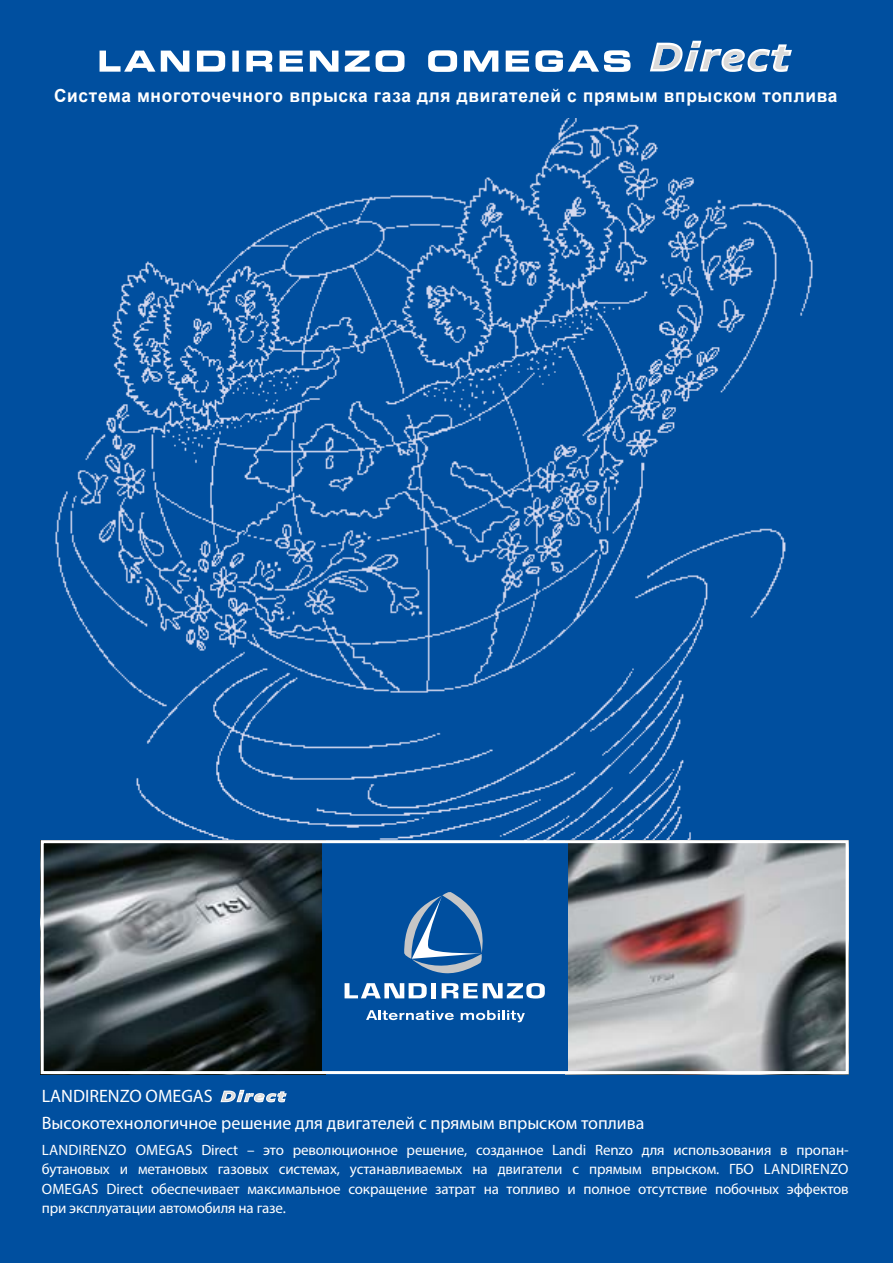
<style>
.page{position:relative;width:893px;height:1263px;background:#004f9f}
.page>*{position:absolute;margin:0;border:0;box-sizing:border-box;transform-origin:0 0}
.t1{font:18px/27px "Myriad Pro";color:#fff}
.t2{font:700 18px "Arial";letter-spacing:.04em;color:#fff;scale:.96 1}
.t3{font:15px/19.5px "Myriad Pro";letter-spacing:-.01em;color:#fff;text-align:justify}
</style>
<div class="page">
<img style="left:40px;top:118px;width:809px;height:957px">
<img style="left:567px;top:844px;width:278px;height:226px">
<img style="left:45px;top:844px;width:277px;height:226px">
<div style="left:322px;top:842px;width:245px;height:230px;background:#004f9f"></div>
<div style="left:41px;top:840px;width:808px;height:234px;border:3px solid #fff"></div>
<svg style="left:404px;top:892px;width:79px;height:82px"></svg>
<div style="left:431px;top:983px;width:5px;height:15px;background:#fff"></div>
<svg style="left:345px;top:983px;width:82px;height:15px"></svg>
<svg style="left:442px;top:983px;width:103px;height:15px"></svg>
<svg style="left:366px;top:1010px;width:88px;height:10px"></svg>
<svg style="left:461px;top:1010px;width:64px;height:12px"></svg>
<svg style="left:100px;top:50px;width:531px;height:22px"></svg>
<svg style="left:650px;top:40px;width:142px;height:32px"></svg>
<svg style="left:220px;top:1089px;width:67px;height:14px"></svg>
<p class="t2" style="left:54px;top:84px;width:817px">Система многоточечного впрыска газа для двигателей с прямым впрыском топлива</p>
<p class="t1" style="left:42px;top:1082px;width:604px">LANDIRENZO OMEGAS<br>Высокотехнологичное решение для двигателей с прямым впрыском топлива</p>
<p class="t3" style="left:42px;top:1140px;width:808px">LANDIRENZO OMEGAS Direct – это революционное решение, созданное Landi Renzo для использования в пропан&shy;бутановых и метановых газовых системах, устанавливаемых на двигатели с прямым впрыском. ГБО LANDIRENZO OMEGAS Direct обеспечивает максимальное сокращение затрат на топливо и полное отсутствие побочных эффектов при эксплуатации автомобиля на газе.</p>
</div>
